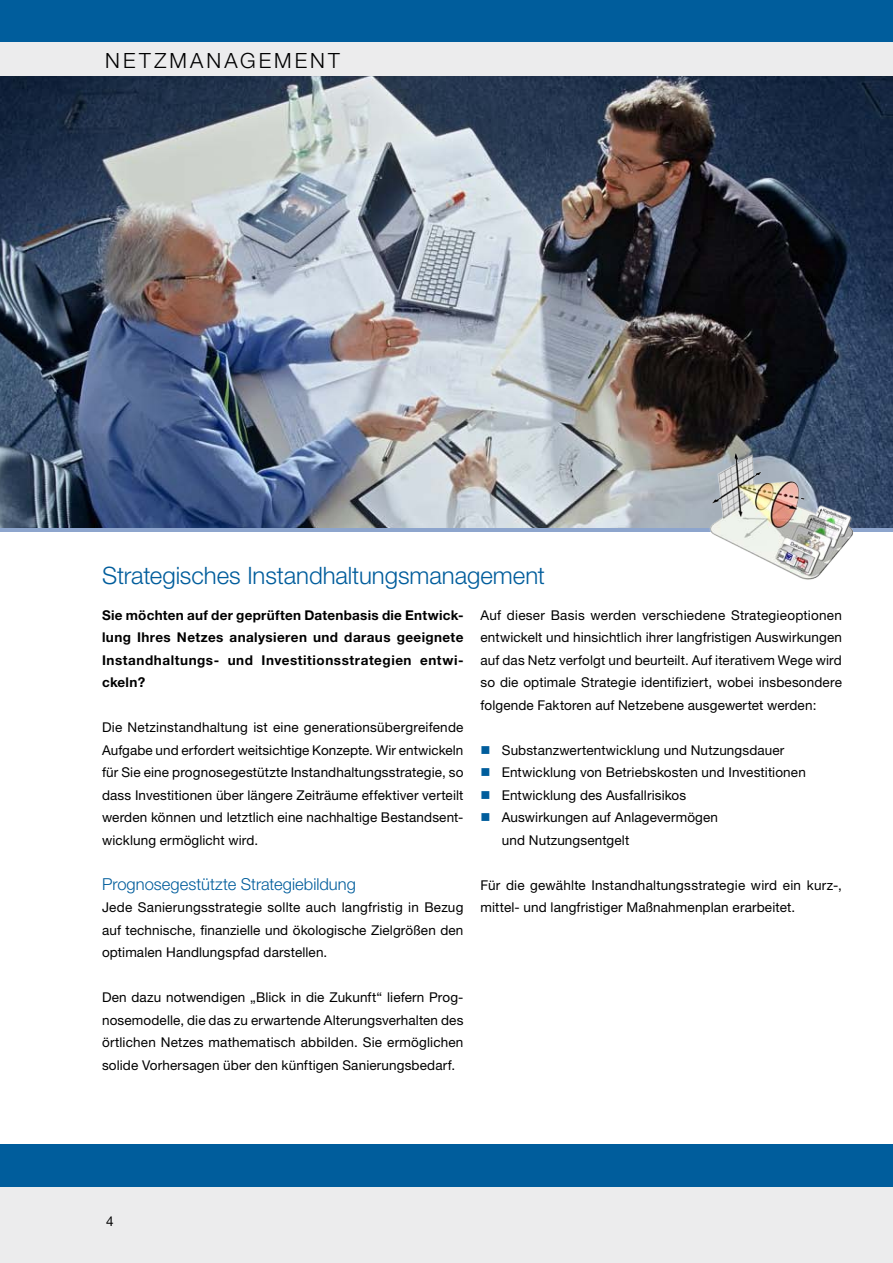
<style>
.page{position:relative;width:893px;height:1263px;background:#fff}
.page>*{position:absolute;margin:0;border:0;box-sizing:border-box;transform-origin:0 0}
.Überschrift_1{font:300 24px "Helvetica Neue";letter-spacing:-.005em;color:#005d9c}
.Hauptkategorie{font:300 21px "Helvetica Neue";letter-spacing:.15em;color:#000}
.Überschrift_2{font:300 16.5px "Helvetica Neue";color:#005d9c}
.Liste_unsortiert{font:13.5px/22.5px "Helvetica Neue";letter-spacing:.01em;color:#000;text-align:justify}
.Standard_Headline{font:700 13.5px/22.5px "Helvetica Neue";letter-spacing:.04em;color:#000;text-align:justify}
.s1{color:#005d9c}
</style>
<div class="page">
<svg style="left:0;top:527px;width:652px;height:4px;background:#869cbf"></svg>
<div style="left:0;top:0;width:893px;height:43px;background:#005d9c"></div>
<div style="left:0;top:1186px;width:893px;height:77px;background:#ececed"></div>
<div style="left:0;top:1144px;width:893px;height:42px;background:#005d9c"></div>
<div style="left:0;top:43px;width:893px;height:34px;background:#ececed"></div>
<img style="left:0;top:77px;width:893px;height:450px">
<img style="left:652px;top:412px;width:241px;height:168px">
<p class="Hauptkategorie" style="left:105px;top:47px;width:236px">NETZMANAGEMENT</p>
<p class="Überschrift_1" style="left:102px;top:561px;width:444px">Strategisches Instandhaltungsmanagement</p>
<p class="Standard_Headline" style="left:102px;top:603px;width:363px">Sie möchten auf der geprüften Datenbasis die Entwick&shy;lung Ihres Netzes analysieren und daraus geeignete Instandhaltungs- und Investitionsstrategien entwi&shy;ckeln?</p>
<p class="Liste_unsortiert" style="left:102px;top:716px;width:363px">Die Netzinstandhaltung ist eine generationsübergreifende Aufgabe und erfordert weitsichtige Konzepte. Wir entwickeln für Sie eine prognosegestützte Instandhaltungsstrategie, so dass Investitionen über längere Zeiträume effektiver verteilt werden können und letztlich eine nachhaltige Bestandsent&shy;wicklung ermöglicht wird.</p>
<p class="Überschrift_2" style="left:102px;top:874px;width:255px">Prognosegestützte Strategiebildung</p>
<p class="Liste_unsortiert" style="left:102px;top:896px;width:363px">Jede Sanierungsstrategie sollte auch langfristig in Bezug auf technische, finanzielle und ökologische Zielgrößen den optimalen Handlungspfad darstellen.</p>
<p class="Liste_unsortiert" style="left:102px;top:986px;width:363px">Den dazu notwendigen „Blick in die Zukunft“ liefern Prog&shy;nosemodelle, die das zu erwartende Alterungsverhalten des örtlichen Netzes mathematisch abbilden. Sie ermöglichen solide Vorhersagen über den künftigen Sanierungsbedarf.</p>
<p class="Liste_unsortiert" style="left:480px;top:603px;width:363px">Auf dieser Basis werden verschiedene Strategieoptionen entwickelt und hinsichtlich ihrer langfristigen Auswirkungen auf das Netz verfolgt und beurteilt. Auf iterativem Wege wird so die optimale Strategie identifiziert, wobei insbesondere folgende Faktoren auf Netzebene ausgewertet werden:</p>
<p class="Liste_unsortiert" style="left:480px;top:738px;width:305px"><span class="s1">■</span> Substanzwertentwicklung und Nutzungsdauer</p>
<p class="Liste_unsortiert" style="left:480px;top:761px;width:327px"><span class="s1">■</span> Entwicklung von Betriebskosten und Investitionen</p>
<p class="Liste_unsortiert" style="left:480px;top:783px;width:207px"><span class="s1">■</span> Entwicklung des Ausfallrisikos</p>
<p class="Liste_unsortiert" style="left:502px;top:806px;width:218px;text-indent:-21px"><span class="s1">■</span> Auswirkungen auf Anlagevermögen und Nutzungsentgelt</p>
<p class="Liste_unsortiert" style="left:480px;top:873px;width:363px">Für die gewählte Instandhaltungsstrategie wird ein kurz-, mittel- und langfristiger Maßnahmenplan erarbeitet.</p>
<p class="Liste_unsortiert" style="left:106px;top:1209px;width:9px">4</p>
</div>
